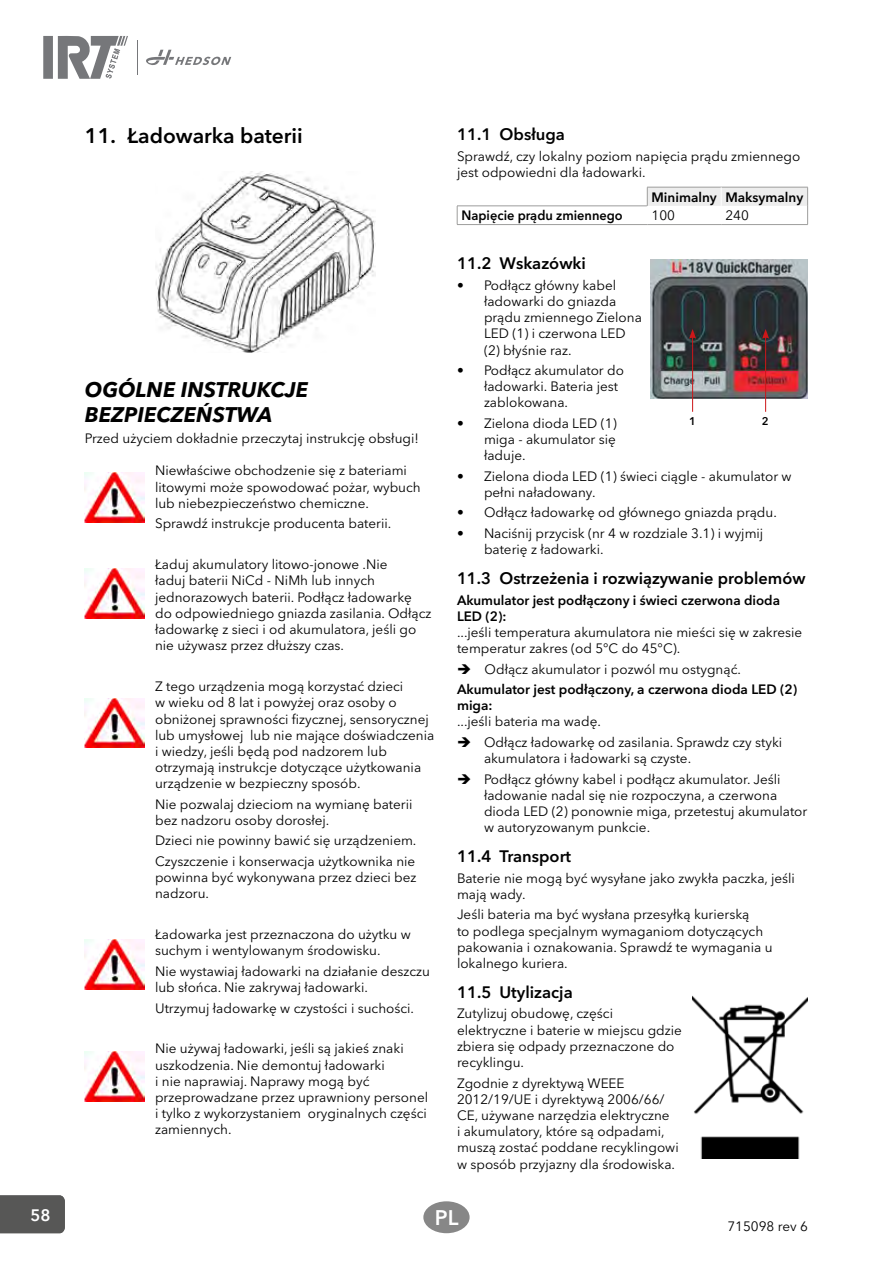
<style>
.page{position:relative;width:893px;height:1263px;background:#fff}
.page>*{position:absolute;margin:0;border:0;box-sizing:border-box;transform-origin:0 0}
.t1{font:italic 700 21px/25.2px "Avenir Next LT Pro";color:#000}
.t2{font:600 21px "Avenir Next LT Pro";color:#000}
.t3{font:600 21px "Avenir Next LT Pro";color:#fff}
.t4{font:600 16.5px "Avenir Next LT Pro";color:#000}
.t5{font:600 16.5px "Avenir Next LT Pro";color:#fff}
.t6{font:13.5px/16.2px "Avenir Next LT Pro";color:#000}
.t7{font:600 13.5px/16.2px "Avenir Next LT Pro";color:#000}
.t8{font:600 13.5px "Avenir Next LT Pro";color:#000;scale:.95 1}
.t9{font:600 11.1px "Avenir Next LT Pro";color:#000}
</style>
<div class="page">
<div style="left:43px;top:36px;width:10px;height:43px;background:#76777a"></div>
<svg style="left:58px;top:36px;width:173px;height:43px"></svg>
<div style="left:0;top:1195px;width:65px;height:38px;background:#575756"></div>
<div style="left:423px;top:1201px;width:47px;height:32px;background:#878787;border-radius:50%"></div>
<svg style="left:457px;top:187px;width:351px;height:37px"></svg>
<hr style="left:457px;top:224px;width:190px;height:1px;background:#9d9d9c">
<hr style="left:647px;top:224px;width:74px;height:1px;background:#9d9d9c">
<hr style="left:721px;top:224px;width:87px;height:1px;background:#9d9d9c">
<img style="left:155px;top:171px;width:220px;height:182px">
<img style="left:85px;top:473px;width:60px;height:49px">
<img style="left:85px;top:940px;width:60px;height:49px">
<img style="left:85px;top:698px;width:60px;height:50px">
<img style="left:85px;top:569px;width:60px;height:49px">
<img style="left:85px;top:1052px;width:60px;height:49px">
<img style="left:650px;top:260px;width:158px;height:138px">
<hr style="left:692px;top:336px;width:1px;height:76px;background:#cd1719">
<svg style="left:689px;top:329px;width:7px;height:10px"></svg>
<hr style="left:765px;top:336px;width:1px;height:76px;background:#cd1719">
<svg style="left:762px;top:329px;width:7px;height:10px"></svg>
<img style="left:693px;top:996px;width:115px;height:162px">
<h1 class="t2" style="left:85px;top:123px;width:219px">11. Ładowarka baterii</h1>
<h1 class="t1" style="left:85px;top:377px;width:225px">OGÓLNE INSTRUKCJE<br>BEZPIECZEŃSTWA</h1>
<p class="t6" style="left:85px;top:430px;width:335px">Przed użyciem dokładnie przeczytaj instrukcję obsługi!</p>
<p class="t6" style="left:155px;top:463px;width:267px">Niewłaściwe obchodzenie się z bateriami litowymi może spowodować pożar, wybuch lub niebezpieczeństwo chemiczne.</p>
<p class="t6" style="left:155px;top:515px;width:238px">Sprawdź instrukcje producenta baterii.</p>
<p class="t6" style="left:155px;top:556px;width:278px">Ładuj akumulatory litowo-jonowe .Nie<br>ładuj baterii NiCd - NiMh lub innych jednorazowych baterii. Podłącz ładowarkę do odpowiedniego gniazda zasilania. Odłącz ładowarkę z sieci i od akumulatora, jeśli go nie używasz przez dłuższy czas.</p>
<p class="t6" style="left:155px;top:678px;width:281px">Z tego urządzenia mogą korzystać dzieci<br>w wieku od 8 lat i powyżej oraz osoby o obniżonej sprawności fizycznej, sensorycznej lub umysłowej lub nie mające doświadczenia i wiedzy, jeśli będą pod nadzorem lub otrzymają instrukcje dotyczące użytkowania urządzenie w bezpieczny sposób.</p>
<p class="t6" style="left:155px;top:796px;width:259px">Nie pozwalaj dzieciom na wymianę baterii bez nadzoru osoby dorosłej.</p>
<p class="t6" style="left:155px;top:830px;width:263px;line-height:20.4px">Dzieci nie powinny bawić się urządzeniem.<br>Czyszczenie i konserwacja użytkownika nie</p>
<p class="t6" style="left:155px;top:869px;width:263px">powinna być wykonywana przez dzieci bez nadzoru.</p>
<p class="t6" style="left:155px;top:926px;width:257px">Ładowarka jest przeznaczona do użytku w suchym i wentylowanym środowisku.</p>
<p class="t6" style="left:155px;top:963px;width:276px">Nie wystawiaj ładowarki na działanie deszczu lub słońca. Nie zakrywaj ładowarki.</p>
<p class="t6" style="left:155px;top:1000px;width:260px">Utrzymuj ładowarkę w czystości i suchości.</p>
<p class="t6" style="left:155px;top:1041px;width:275px">Nie używaj ładowarki, jeśli są jakieś znaki uszkodzenia. Nie demontuj ładowarki<br>i nie naprawiaj. Naprawy mogą być przeprowadzane przez uprawniony personel i tylko z wykorzystaniem oryginalnych części zamiennych.</p>
<p class="t4" style="left:457px;top:124px;width:109px">11.1 Obsługa</p>
<p class="t6" style="left:457px;top:148px;width:345px">Sprawdź, czy lokalny poziom napięcia prądu zmiennego jest odpowiedni dla ładowarki.</p>
<p class="t7" style="left:651px;top:189px;width:153px">Minimalny Maksymalny</p>
<p class="t8" style="left:461px;top:207px;width:171px">Napięcie prądu zmiennego</p>
<p class="t6" style="left:651px;top:208px;width:25px">100</p>
<p class="t6" style="left:725px;top:208px;width:25px">240</p>
<p class="t4" style="left:457px;top:253px;width:131px">11.2 Wskazówki</p>
<p class="t6" style="left:484px;top:277px;width:159px;text-indent:-27px">• Podłącz główny kabel ładowarki do gniazda prądu zmiennego Zielona<br>LED (1) i czerwona LED (2) błyśnie raz.</p>
<p class="t6" style="left:484px;top:362px;width:142px;text-indent:-27px">• Podłącz akumulator do ładowarki. Bateria jest zablokowana.</p>
<p class="t6" style="left:484px;top:415px;width:134px;text-align:justify;text-indent:-27px">• Zielona dioda LED (1) miga - akumulator się ładuje.</p>
<p class="t6" style="left:484px;top:468px;width:309px;text-indent:-27px">• Zielona dioda LED (1) świeci ciągle - akumulator w pełni naładowany.</p>
<p class="t6" style="left:457px;top:505px;width:321px">• Odłącz ładowarkę od głównego gniazda prądu.</p>
<p class="t6" style="left:484px;top:525px;width:281px;text-indent:-27px">• Naciśnij przycisk (nr 4 w rozdziale 3.1) i wyjmij baterię z ładowarki.</p>
<p class="t4" style="left:457px;top:568px;width:350px">11.3 Ostrzeżenia i rozwiązywanie problemów</p>
<p class="t7" style="left:457px;top:592px;width:325px">Akumulator jest podłączony i świeci czerwona dioda<br>LED (2):</p>
<p class="t6" style="left:457px;top:624px;width:347px">...jeśli temperatura akumulatora nie mieści się w zakresie temperatur zakres (od 5°C do 45°C).</p>
<p class="t6" style="left:485px;top:661px;width:258px">Odłącz akumulator i pozwól mu ostygnąć.</p>
<p class="t7" style="left:457px;top:681px;width:342px">Akumulator jest podłączony, a czerwona dioda LED (2) miga:</p>
<p class="t6" style="left:484px;top:711px;width:300px;line-height:20.4px;text-indent:-27px">...jeśli bateria ma wadę.<br>Odłącz ładowarkę od zasilania. Sprawdz czy styki</p>
<p class="t6" style="left:484px;top:748px;width:298px;line-height:20.4px">akumulatora i ładowarki są czyste.<br>Podłącz główny kabel i podłącz akumulator. Jeśli</p>
<p class="t6" style="left:484px;top:787px;width:325px">ładowanie nadal się nie rozpoczyna, a czerwona dioda LED (2) ponownie miga, przetestuj akumulator w autoryzowanym punkcie.</p>
<p class="t4" style="left:457px;top:846px;width:116px">11.4 Transport</p>
<p class="t6" style="left:457px;top:870px;width:339px">Baterie nie mogą być wysyłane jako zwykła paczka, jeśli mają wady.</p>
<p class="t6" style="left:457px;top:906px;width:317px">Jeśli bateria ma być wysłana przesyłką kurierską<br>to podlega specjalnym wymaganiom dotyczących pakowania i oznakowania. Sprawdź te wymagania u lokalnego kuriera.</p>
<p class="t4" style="left:457px;top:982px;width:117px">11.5 Utylizacja</p>
<p class="t6" style="left:457px;top:1006px;width:226px">Zutylizuj obudowę, części elektryczne i baterie w miejscu gdzie zbiera się odpady przeznaczone do recyklingu.</p>
<p class="t6" style="left:457px;top:1075px;width:223px">Zgodnie z dyrektywą WEEE 2012/19/UE i dyrektywą 2006/66/ CE, używane narzędzia elektryczne<br>i akumulatory, które są odpadami, muszą zostać poddane recyklingowi w sposób przyjazny dla środowiska.</p>
<p class="t9" style="left:689px;top:415px;width:8px">1</p>
<p class="t9" style="left:762px;top:415px;width:8px">2</p>
<p class="t5" style="left:31px;top:1205px;width:22px">58</p>
<h1 class="t3" style="left:435px;top:1205px;width:25px">PL</h1>
<p class="t6" style="left:727px;top:1218px;width:82px">715098 rev 6</p>
</div>
